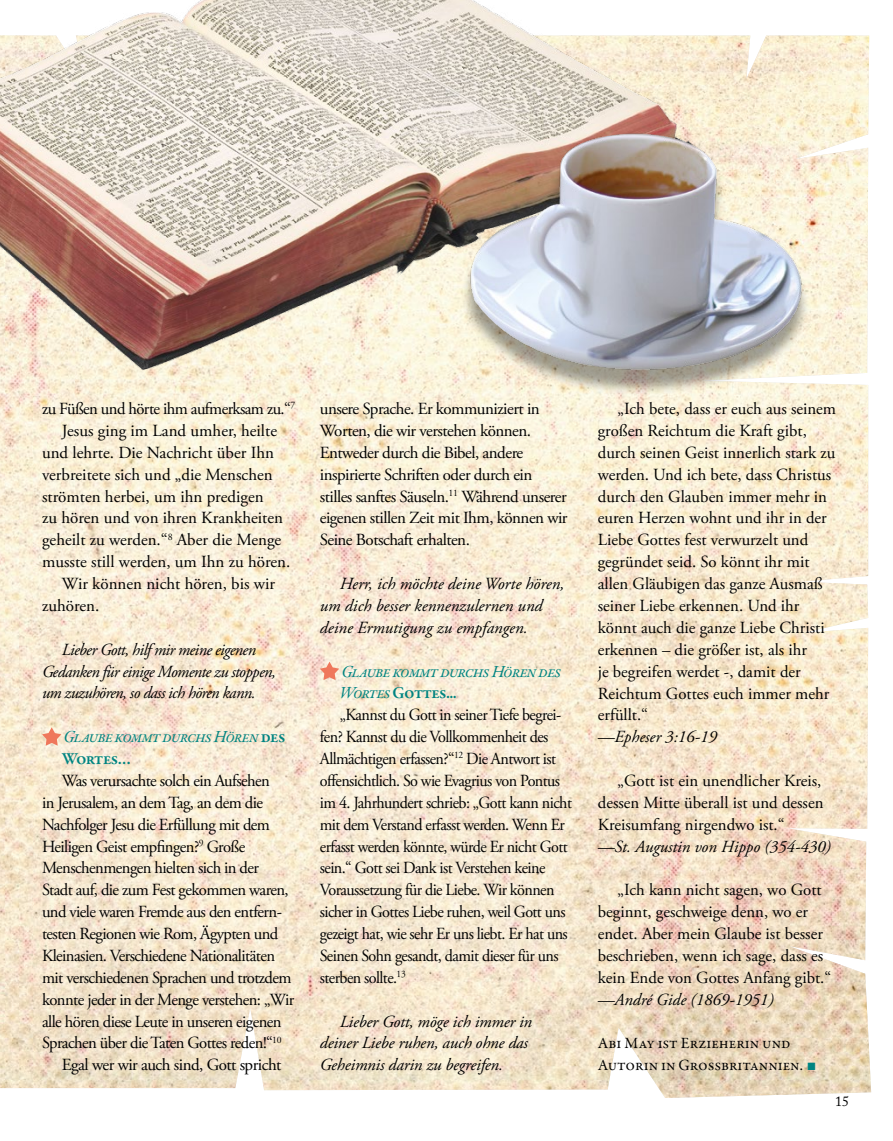
<style>
.page{position:relative;width:893px;height:1141px;background:#fff}
.page>*{position:absolute;margin:0;border:0;box-sizing:border-box;transform-origin:0 0}
.t1{font:16.97px/21.9px "Adobe Garamond Pro";color:#000}
.t2{font:16.97px/21.9px "Adobe Garamond Pro";letter-spacing:-.03em;color:#000}
.t3{font:16.97px/21.9px "Adobe Garamond Pro";letter-spacing:-.03em;color:#000;scale:.95 1}
.t4{font:italic 16.97px/21.9px "Adobe Garamond Pro";letter-spacing:-.01em;color:#000}
.t5{font:italic 16.97px/21.9px "Adobe Garamond Pro";letter-spacing:-.035em;color:#000}
.t6{font:italic 16.97px/21.9px "Garamond Premr Pro";letter-spacing:-.035em;color:#008481}
.t7{font:15.75px/21.9px "Garamond Premr Pro";color:#000}
.t8{font:14px "Adobe Caslon Pro";color:#000}
.s1{font-weight:600;font-style:normal}
.s2{font-family:"Arial";color:#008481}
</style>
<div class="page">
<img style="left:0;top:35px;width:871px;height:1063px">
<img style="left:0;top:0;width:787px;height:467px">
<div style="left:461px;top:141px;width:350px;height:256px;background:#000;opacity:.37"></div>
<img style="left:467px;top:130px;width:338px;height:243px">
<div style="left:21px;top:381px;width:293px;height:714px;background:#fff;opacity:.75"></div>
<svg style="left:42px;top:727px;width:19px;height:19px"></svg>
<div style="left:298px;top:382px;width:294px;height:714px;background:#fff;opacity:.75"></div>
<svg style="left:320px;top:662px;width:19px;height:18px"></svg>
<p class="t2" style="left:42px;top:398px;width:255px">zu Füßen und hörte ihm aufmerksam zu.“<sup>7</sup></p>
<p class="t1" style="left:62px;top:420px;width:217px">Jesus ging im Land umher, heilte</p>
<p class="t1" style="left:42px;top:442px;width:233px">und lehrte. Die Nachricht über Ihn</p>
<p class="t1" style="left:42px;top:464px;width:232px">verbreitete sich und „die Menschen</p>
<p class="t1" style="left:42px;top:486px;width:223px">strömten herbei, um ihn predigen</p>
<p class="t1" style="left:42px;top:508px;width:242px">zu hören und von ihren Krankheiten</p>
<p class="t1" style="left:42px;top:530px;width:241px">geheilt zu werden.“<sup>8</sup> Aber die Menge</p>
<p class="t1" style="left:42px;top:551px;width:250px">musste still werden, um Ihn zu hören.</p>
<p class="t1" style="left:62px;top:573px;width:215px">Wir können nicht hören, bis wir</p>
<p class="t2" style="left:42px;top:595px;width:59px">zuhören.</p>
<p class="t5" style="left:42px;top:639px;width:235px;text-indent:20px">Lieber Gott, hilf mir meine eigenen<br>Gedanken für einige Momente zu stoppen, um zuzuhören, so dass ich hören kann.</p>
<p class="t6" style="left:62px;top:727px;width:225px">Glaube kommt durchs Hören <span class="s1">des<br>Wortes…</span></p>
<p class="t2" style="left:62px;top:770px;width:210px">Was verursachte solch ein Aufsehen</p>
<p class="t2" style="left:42px;top:792px;width:223px">in Jerusalem, an dem Tag, an dem die</p>
<p class="t2" style="left:42px;top:814px;width:230px">Nachfolger Jesu die Erfüllung mit dem</p>
<p class="t2" style="left:42px;top:836px;width:205px">Heiligen Geist empfingen?<sup>9</sup> Große</p>
<p class="t2" style="left:42px;top:858px;width:219px">Menschenmengen hielten sich in der</p>
<p class="t2" style="left:42px;top:880px;width:248px">Stadt auf, die zum Fest gekommen waren,</p>
<p class="t2" style="left:42px;top:901px;width:241px">und viele waren Fremde aus den entfern-</p>
<p class="t2" style="left:42px;top:923px;width:238px">testen Regionen wie Rom, Ägypten und</p>
<p class="t2" style="left:42px;top:945px;width:235px">Kleinasien. Verschiedene Nationalitäten</p>
<p class="t2" style="left:42px;top:967px;width:251px">mit verschiedenen Sprachen und trotzdem</p>
<p class="t2" style="left:42px;top:989px;width:254px">konnte jeder in der Menge verstehen: „Wir</p>
<p class="t2" style="left:42px;top:1011px;width:241px">alle hören diese Leute in unseren eigenen</p>
<p class="t2" style="left:42px;top:1033px;width:241px">Sprachen über die Taten Gottes reden!“<sup>10</sup></p>
<p class="t2" style="left:62px;top:1055px;width:221px">Egal wer wir auch sind, Gott spricht</p>
<p class="t2" style="left:320px;top:398px;width:249px">unsere Sprache. Er kommuniziert in Worten, die wir verstehen können.<br>Entweder durch die Bibel, andere inspirierte Schriften oder durch ein stilles sanftes Säuseln.<sup>11</sup> Während unserer eigenen stillen Zeit mit Ihm, können wir Seine Botschaft erhalten.</p>
<p class="t4" style="left:320px;top:573px;width:246px;text-indent:20px">Herr, ich möchte deine Worte hören, um dich besser kennenzulernen und deine Ermutigung zu empfangen.</p>
<p class="t6" style="left:340px;top:661px;width:223px">Glaube kommt durchs Hören des<br>Wortes <span class="s1">Gottes...</span></p>
<p class="t3" style="left:320px;top:705px;width:267px;text-indent:20px">„Kannst du Gott in seiner Tiefe begrei&shy;fen? Kannst du die Vollkommenheit des Allmächtigen erfassen?“<sup>12</sup> Die Antwort ist offensichtlich. So wie Evagrius von Pontus im 4. Jahrhundert schrieb: „Gott kann nicht mit dem Verstand erfasst werden. Wenn Er erfasst werden könnte, würde Er nicht Gott sein.“ Gott sei Dank ist Verstehen keine Voraussetzung für die Liebe. Wir können sicher in Gottes Liebe ruhen, weil Gott uns gezeigt hat, wie sehr Er uns liebt. Er hat uns Seinen Sohn gesandt, damit dieser für uns sterben sollte.<sup>13</sup></p>
<p class="t4" style="left:320px;top:1011px;width:214px;text-indent:20px">Lieber Gott, möge ich immer in deiner Liebe ruhen, auch ohne das<br>Geheimnis darin zu begreifen.</p>
<p class="t1" style="left:598px;top:398px;width:240px;text-indent:20px">„Ich bete, dass er euch aus seinem großen Reichtum die Kraft gibt, durch seinen Geist innerlich stark zu werden. Und ich bete, dass Christus durch den Glauben immer mehr in euren Herzen wohnt und ihr in der<br>Liebe Gottes fest verwurzelt und gegründet seid. So könnt ihr mit allen Gläubigen das ganze Ausmaß seiner Liebe erkennen. Und ihr könnt auch die ganze Liebe Christi erkennen – die größer ist, als ihr<br>je begreifen werdet -, damit der<br>Reichtum Gottes euch immer mehr erfüllt.“</p>
<p class="t4" style="left:598px;top:726px;width:121px">—Epheser 3:16-19</p>
<p class="t1" style="left:598px;top:770px;width:227px;text-indent:20px">„Gott ist ein unendlicher Kreis, dessen Mitte überall ist und dessen<br>Kreisumfang nirgendwo ist.“</p>
<p class="t4" style="left:598px;top:836px;width:235px">—St. Augustin von Hippo (354-430)</p>
<p class="t1" style="left:598px;top:880px;width:235px;text-indent:20px">„Ich kann nicht sagen, wo Gott beginnt, geschweige denn, wo er endet. Aber mein Glaube ist besser beschrieben, wenn ich sage, dass es kein Ende von Gottes Anfang gibt.“</p>
<p class="t4" style="left:598px;top:989px;width:177px">—André Gide (1869-1951)</p>
<p class="t7" style="left:598px;top:1033px;width:220px">Abi May ist Erzieherin und<br>Autorin in Grossbritannien. <span class="s2">■</span></p>
<p class="t8" style="left:835px;top:1093px;width:15px">15</p>
</div>
